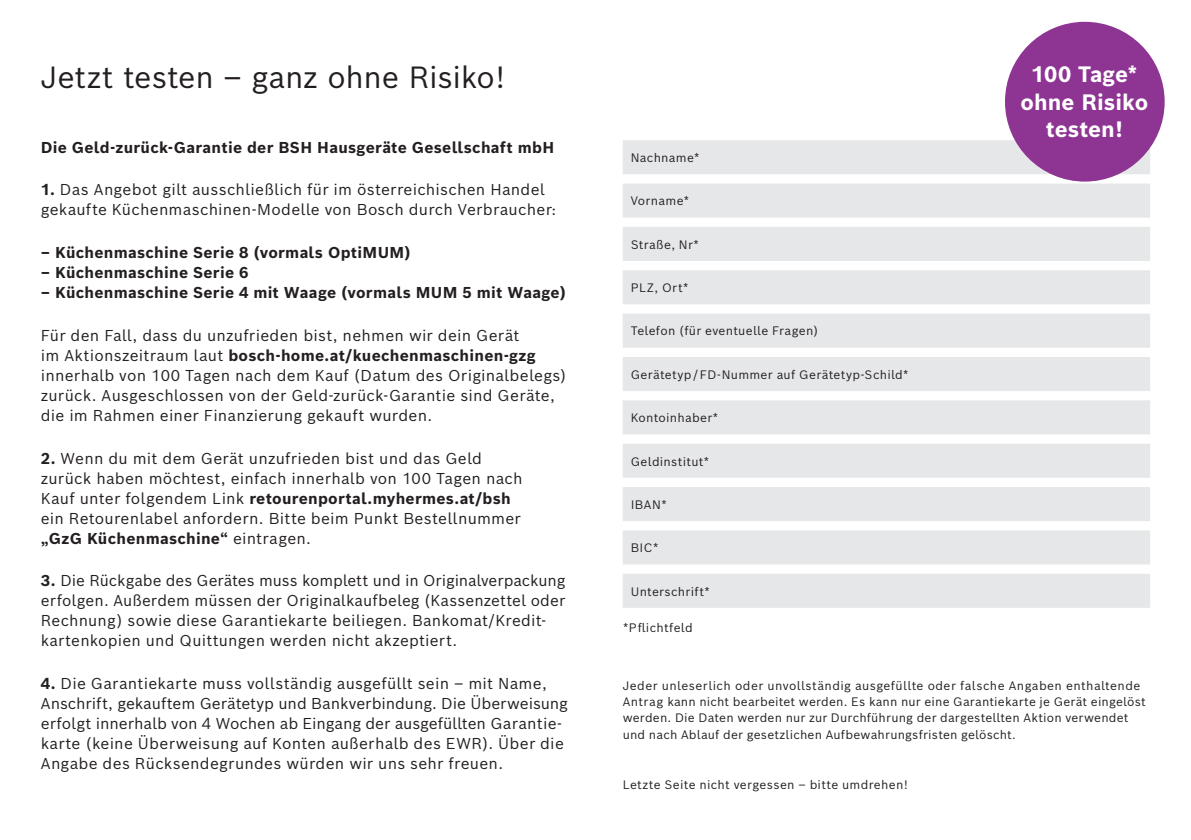
<style>
.page{position:relative;width:1191px;height:840px;background:#fff}
.page>*{position:absolute;margin:0;border:0;box-sizing:border-box;transform-origin:0 0}
.Headline_Light_36_14{font:30px "Bosch Sans";letter-spacing:-.005em;color:#231f20}
.t1{font:700 21.8px/27px "Bosch Sans";color:#fff;text-align:center}
.Headline_Light_36_14-2{font:15.4px/20px "Bosch Sans";letter-spacing:.015em;color:#231f20}
.Headline_Light_36_14-3{font:700 15.4px "Bosch Sans";letter-spacing:.015em;color:#231f20}
.Headline_Light_36_14-4{font:12px/16.2px "Bosch Sans";letter-spacing:.02em;color:#231f20}
.s1{font-weight:700}
</style>
<div class="page">
<svg style="left:623px;top:140px;width:527px;height:467px;fill:#e6e7e9"></svg>
<div style="left:1005px;top:22px;width:159px;height:159px;background:#8e3594;border-radius:50%"></div>
<p class="Headline_Light_36_14" style="left:41px;top:57px;width:466px">Jetzt testen – ganz ohne Risiko!</p>
<p class="Headline_Light_36_14-3" style="left:41px;top:136px;width:515px">Die Geld-zurück-Garantie der BSH Hausgeräte Gesellschaft mbH</p>
<p class="Headline_Light_36_14-2" style="left:41px;top:179px;width:517px"><span class="s1">1.</span> Das Angebot gilt ausschließlich für im österreichischen Handel gekaufte Küchenmaschinen-Modelle von Bosch durch Verbraucher:</p>
<p class="Headline_Light_36_14-3" style="left:41px;top:242px;width:372px">– Küchenmaschine Serie 8 (vormals OptiMUM)</p>
<p class="Headline_Light_36_14-3" style="left:41px;top:262px;width:209px">– Küchenmaschine Serie 6</p>
<p class="Headline_Light_36_14-3" style="left:41px;top:282px;width:527px">– Küchenmaschine Serie 4 mit Waage (vormals MUM 5 mit Waage)</p>
<p class="Headline_Light_36_14-2" style="left:41px;top:324px;width:527px">Für den Fall, dass du unzufrieden bist, nehmen wir dein Gerät<br>im Aktionszeitraum laut <span class="s1">bosch-home.at/kuechenmaschinen-gzg </span>innerhalb von 100 Tagen nach dem Kauf (Datum des Originalbelegs) zurück. Ausgeschlossen von der Geld-zurück-Garantie sind Geräte, die im Rahmen einer Finanzierung gekauft wurden.</p>
<p class="Headline_Light_36_14-2" style="left:41px;top:447px;width:483px"><span class="s1">2.</span> Wenn du mit dem Gerät unzufrieden bist und das Geld zurück haben möchtest, einfach innerhalb von 100 Tagen nach Kauf unter folgendem Link <span class="s1">retourenportal.myhermes.at/bsh </span>ein Retourenlabel anfordern. Bitte beim Punkt Bestellnummer <span class="s1">„GzG Küchenmaschine“</span> eintragen.</p>
<p class="Headline_Light_36_14-2" style="left:41px;top:570px;width:526px"><span class="s1">3.</span> Die Rückgabe des Gerätes muss komplett und in Originalverpackung erfolgen. Außerdem müssen der Originalkaufbeleg (Kassenzettel oder Rechnung) sowie diese Garantiekarte beiliegen. Bankomat/Kredit&shy;kartenkopien und Quittungen werden nicht akzeptiert.</p>
<p class="Headline_Light_36_14-2" style="left:41px;top:672px;width:528px"><span class="s1">4.</span> Die Garantiekarte muss vollständig ausgefüllt sein – mit Name, Anschrift, gekauftem Gerätetyp und Bankverbindung. Die Überweisung erfolgt innerhalb von 4 Wochen ab Eingang der ausgefüllten Garantie&shy;karte (keine Überweisung auf Konten außerhalb des EWR). Über die Angabe des Rücksendegrundes würden wir uns sehr freuen.</p>
<p class="Headline_Light_36_14-4" style="left:630px;top:149px;width:70px">Nachname*</p>
<p class="Headline_Light_36_14-4" style="left:630px;top:192px;width:60px">Vorname*</p>
<p class="Headline_Light_36_14-4" style="left:630px;top:236px;width:70px">Straße, Nr*</p>
<p class="Headline_Light_36_14-4" style="left:630px;top:279px;width:59px">PLZ, Ort*</p>
<p class="Headline_Light_36_14-4" style="left:630px;top:322px;width:189px">Telefon (für eventuelle Fragen)</p>
<p class="Headline_Light_36_14-4" style="left:630px;top:366px;width:279px">Gerätetyp / FD-Nummer auf Gerätetyp-Schild*</p>
<p class="Headline_Light_36_14-4" style="left:630px;top:409px;width:89px">Kontoinhaber*</p>
<p class="Headline_Light_36_14-4" style="left:630px;top:452px;width:80px">Geldinstitut*</p>
<p class="Headline_Light_36_14-4" style="left:630px;top:495px;width:38px">IBAN*</p>
<p class="Headline_Light_36_14-4" style="left:630px;top:539px;width:29px">BIC*</p>
<p class="Headline_Light_36_14-4" style="left:630px;top:582px;width:81px">Unterschrift*</p>
<p class="Headline_Light_36_14-4" style="left:623px;top:618px;width:71px">*Pflichtfeld</p>
<p class="t1" style="left:1020px;top:61px;width:129px">100 Tage* ohne Risiko testen!</p>
<p class="Headline_Light_36_14-4" style="left:622px;top:676px;width:524px">Jeder unleserlich oder unvollständig ausgefüllte oder falsche Angaben enthaltende Antrag kann nicht bearbeitet werden. Es kann nur eine Garantiekarte je Gerät eingelöst werden. Die Daten werden nur zur Durchführung der dargestellten Aktion verwendet und nach Ablauf der gesetzlichen Aufbewahrungsfristen gelöscht.</p>
<p class="Headline_Light_36_14-4" style="left:622px;top:776px;width:287px">Letzte Seite nicht vergessen – bitte umdrehen!</p>
</div>
